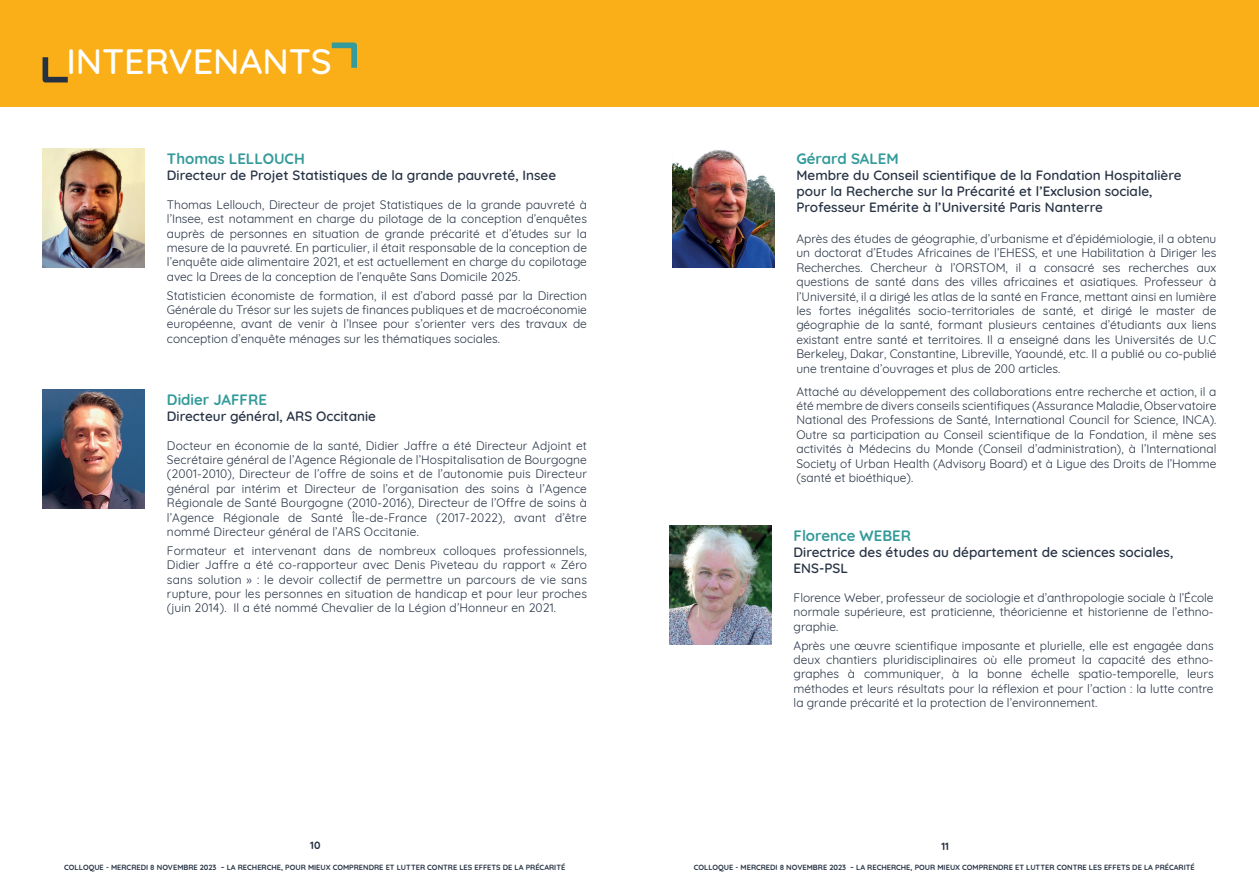
<style>
.page{position:relative;width:1259px;height:893px;background:#fff}
.page>*{position:absolute;margin:0;border:0;box-sizing:border-box;transform-origin:0 0}
.t1{font:500 36px "Quicksand";color:#fff}
.nom_intervenants{font:700 15px "Quicksand";color:#349a9a}
.fonction_intervenant{font:600 13.5px/16.2px "Quicksand";color:#263244}
.texte_intervenant{font:12px/14.4px "Quicksand";color:#263244;text-align:justify}
.t2{font:700 10.5px "Quicksand";color:#263244}
.t3{font:700 7.5px "Quicksand";color:#263244}
</style>
<div class="page">
<img style="left:43px;top:149px;width:102px;height:119px">
<div style="left:0;top:0;width:629px;height:106px;background:#faaf18"></div>
<div style="left:629px;top:0;width:630px;height:106px;background:#faaf18"></div>
<svg style="left:42px;top:57px;width:26px;height:26px"></svg>
<svg style="left:331px;top:42px;width:26px;height:26px"></svg>
<img style="left:43px;top:390px;width:102px;height:119px">
<img style="left:669px;top:526px;width:102px;height:119px">
<img style="left:672px;top:149px;width:102px;height:119px">
<p class="t1" style="left:66px;top:32px;width:267px">INTERVENANTS</p>
<p class="nom_intervenants" style="left:167px;top:146px;width:139px">Thomas LELLOUCH</p>
<p class="fonction_intervenant" style="left:167px;top:166px;width:391px">Directeur de Projet Statistiques de la grande pauvreté, Insee</p>
<p class="texte_intervenant" style="left:167px;top:196px;width:421px">Thomas Lellouch, Directeur de projet Statistiques de la grande pauvreté à l’Insee, est notamment en charge du pilotage de la conception d’enquêtes auprès de personnes en situation de grande précarité et d’études sur la mesure de la pauvreté. En particulier, il était responsable de la conception de l’enquête aide alimentaire 2021, et est actuellement en charge du copilotage avec la Drees de la conception de l’enquête Sans Domicile 2025.</p>
<p class="texte_intervenant" style="left:167px;top:287px;width:421px">Statisticien économiste de formation, il est d’abord passé par la Direction Générale du Trésor sur les sujets de finances publiques et de macroéconomie européenne, avant de venir à l’Insee pour s’orienter vers des travaux de conception d’enquête ménages sur les thématiques sociales.</p>
<p class="nom_intervenants" style="left:167px;top:387px;width:101px">Didier JAFFRE</p>
<p class="fonction_intervenant" style="left:167px;top:407px;width:211px">Directeur général, ARS Occitanie</p>
<p class="texte_intervenant" style="left:167px;top:437px;width:421px">Docteur en économie de la santé, Didier Jaffre a été Directeur Adjoint et Secrétaire général de l’Agence Régionale de l’Hospitalisation de Bourgogne (2001-2010), Directeur de l’offre de soins et de l’autonomie puis Directeur général par intérim et Directeur de l’organisation des soins à l’Agence Régionale de Santé Bourgogne (2010-2016), Directeur de l’Offre de soins à l’Agence Régionale de Santé Île-de-France (2017-2022), avant d’être nommé Directeur général de l’ARS Occitanie.</p>
<p class="texte_intervenant" style="left:167px;top:542px;width:421px">Formateur et intervenant dans de nombreux colloques professionnels, Didier Jaffre a été co-rapporteur avec Denis Piveteau du rapport « Zéro sans solution » : le devoir collectif de permettre un parcours de vie sans rupture, pour les personnes en situation de handicap et pour leur proches (juin 2014). Il a été nommé Chevalier de la Légion d’Honneur en 2021.</p>
<p class="nom_intervenants" style="left:796px;top:146px;width:104px">Gérard SALEM</p>
<p class="fonction_intervenant" style="left:796px;top:166px;width:387px">Membre du Conseil scientifique de la Fondation Hospitalière pour la Recherche sur la Précarité et l’Exclusion sociale,<br>Professeur Emérite à l’Université Paris Nanterre</p>
<p class="texte_intervenant" style="left:796px;top:230px;width:421px">Après des études de géographie, d’urbanisme et d’épidémiologie, il a obtenu un doctorat d’Etudes Africaines de l’EHESS, et une Habilitation à Diriger les Recherches. Chercheur à l’ORSTOM, il a consacré ses recherches aux questions de santé dans des villes africaines et asiatiques. Professeur à l’Université, il a dirigé les atlas de la santé en France, mettant ainsi en lumière les fortes inégalités socio-territoriales de santé, et dirigé le master de géographie de la santé, formant plusieurs centaines d’étudiants aux liens existant entre santé et territoires. Il a enseigné dans les Universités de U.C Berkeley, Dakar, Constantine, Libreville, Yaoundé, etc. Il a publié ou co-publié une trentaine d’ouvrages et plus de 200 articles.</p>
<p class="texte_intervenant" style="left:796px;top:383px;width:421px">Attaché au développement des collaborations entre recherche et action, il a été membre de divers conseils scientifiques (Assurance Maladie, Observatoire National des Professions de Santé, International Council for Science, INCA).<br>Outre sa participation au Conseil scientifique de la Fondation, il mène ses activités à Médecins du Monde (Conseil d’administration), à l’International Society of Urban Health (Advisory Board) et à Ligue des Droits de l’Homme (santé et bioéthique).</p>
<p class="nom_intervenants" style="left:793px;top:523px;width:119px">Florence WEBER</p>
<p class="fonction_intervenant" style="left:793px;top:543px;width:381px">Directrice des études au département de sciences sociales,<br>ENS-PSL</p>
<p class="texte_intervenant" style="left:793px;top:589px;width:421px">Florence Weber, professeur de sociologie et d’anthropologie sociale à l’École normale supérieure, est praticienne, théoricienne et historienne de l’ethno&shy;graphie.</p>
<p class="texte_intervenant" style="left:793px;top:637px;width:421px">Après une œuvre scientifique imposante et plurielle, elle est engagée dans deux chantiers pluridisciplinaires où elle promeut la capacité des ethno&shy;graphes à communiquer, à la bonne échelle spatio-temporelle, leurs méthodes et leurs résultats pour la réflexion et pour l’action : la lutte contre la grande précarité et la protection de l’environnement.</p>
<p class="t2" style="left:310px;top:836px;width:12px">10</p>
<p class="t2" style="left:941px;top:838px;width:9px">11</p>
<p class="t3" style="left:64px;top:861px;width:502px">COLLOQUE - MERCREDI 8 NOVEMBRE 2023 – LA RECHERCHE, POUR MIEUX COMPRENDRE ET LUTTER CONTRE LES EFFETS DE LA PRÉCARITÉ</p>
<p class="t3" style="left:694px;top:861px;width:502px">COLLOQUE - MERCREDI 8 NOVEMBRE 2023 – LA RECHERCHE, POUR MIEUX COMPRENDRE ET LUTTER CONTRE LES EFFETS DE LA PRÉCARITÉ</p>
</div>
